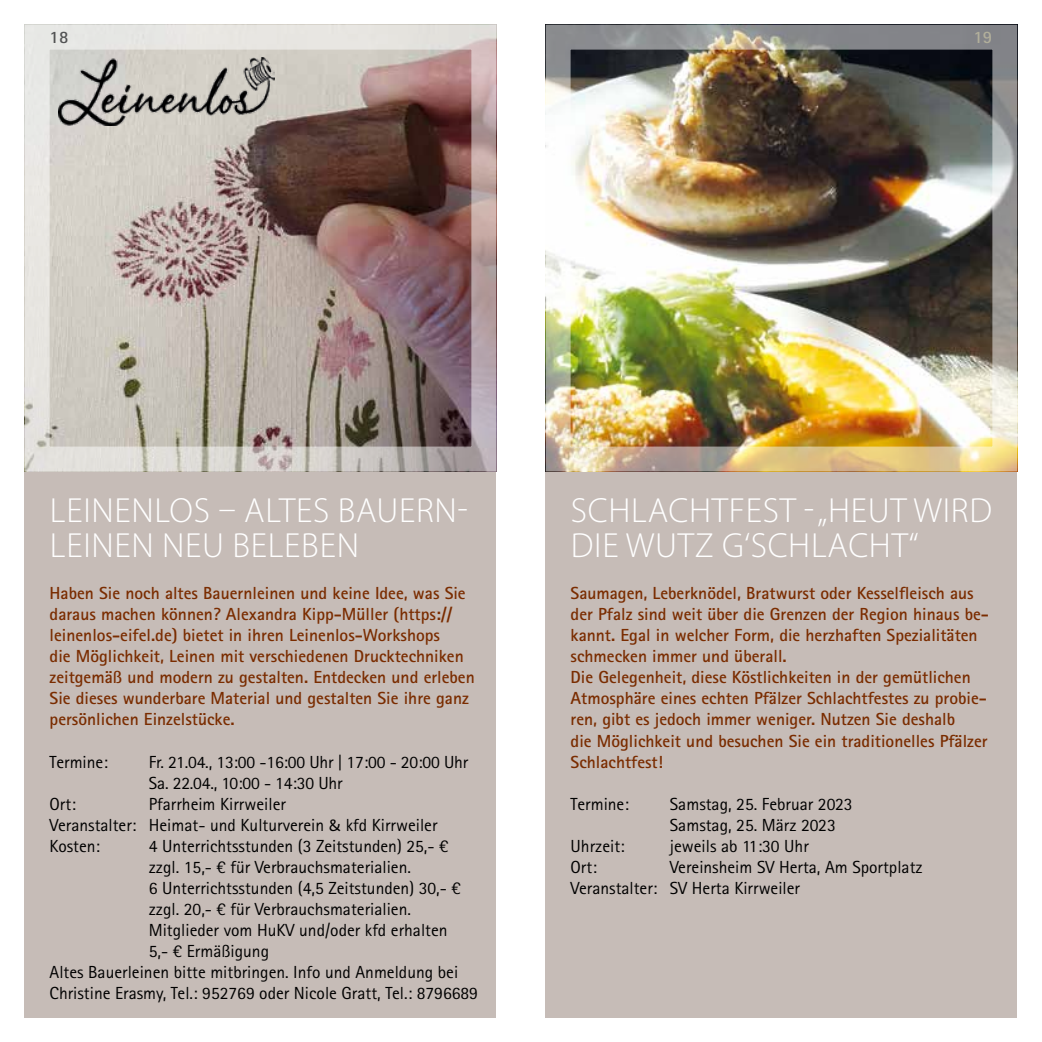
<style>
.page{position:relative;width:1042px;height:1042px;background:#fff}
.page>*{position:absolute;margin:0;border:0;box-sizing:border-box;transform-origin:0 0}
.t1{font:300 35px/35px "Myriad Pro";letter-spacing:.02em;color:#fff}
.t2{font:700 17.5px/21px "Rotis Sans Serif Std";color:#7a2c00}
.t3{font:17.5px/21px "Rotis Sans Serif Std";color:#000}
.t4{font:700 17.5px "Rotis Sans Serif Std";color:#525354}
.t5{font:700 17.5px "Rotis Sans Serif Std";color:#b2af9b}
.s1{font-family:"The Sans B5 Plain";font-size:15.75px}
</style>
<div class="page">
<div style="left:546px;top:25px;width:471px;height:992px;background:#c6bcb7"></div>
<div style="left:25px;top:25px;width:471px;height:992px;background:#c6bcb7"></div>
<img style="left:51px;top:51px;width:419px;height:394px">
<div style="left:25px;top:25px;width:471px;height:446px;border:25px solid #fff"></div>
<img style="left:58px;top:57px;width:217px;height:68px">
<img style="left:572px;top:51px;width:419px;height:394px">
<div style="left:546px;top:25px;width:471px;height:446px;border:25px solid #fff"></div>
<p class="t4" style="left:50px;top:26px;width:20px">18</p>
<p class="t5" style="left:973px;top:26px;width:20px">19</p>
<h1 class="t1" style="left:50px;top:493px;width:419px">LEINENLOS – ALTES BAUERN-<br>LEINEN NEU BELEBEN</h1>
<p class="t2" style="left:50px;top:583px;width:427px">Haben Sie noch altes Bauernleinen und keine Idee, was Sie daraus machen können? Alexandra Kipp-Müller (https:// leinenlos-eifel.de) bietet in ihren Leinenlos-Workshops<br>die Möglichkeit, Leinen mit verschiedenen Drucktechniken zeitgemäß und modern zu gestalten. Entdecken und erleben Sie dieses wunderbare Material und gestalten Sie ihre ganz persönlichen Einzelstücke.</p>
<p class="t3" style="left:50px;top:751px;width:60px">Termine:</p>
<p class="t3" style="left:149px;top:751px;width:321px">Fr. 21.04., 13:00 -16:00 Uhr | 17:00 - 20:00 Uhr<br>Sa. 22.04., 10:00 - 14:30 Uhr</p>
<p class="t3" style="left:50px;top:793px;width:28px">Ort:</p>
<p class="t3" style="left:50px;top:793px;width:389px;text-indent:99px">Pfarrheim Kirrweiler<br>Veranstalter: Heimat- und Kulturverein <span class="s1">&amp;</span> kfd Kirrweiler<br>Kosten:</p>
<p class="t3" style="left:149px;top:835px;width:301px">4 Unterrichtsstunden (3 Zeitstunden) 25,- €</p>
<p class="t3" style="left:149px;top:856px;width:264px">zzgl. 15,- € für Verbrauchsmaterialien.</p>
<p class="t3" style="left:149px;top:877px;width:313px">6 Unterrichtsstunden (4,5 Zeitstunden) 30,- €</p>
<p class="t3" style="left:149px;top:898px;width:264px">zzgl. 20,- € für Verbrauchsmaterialien.</p>
<p class="t3" style="left:149px;top:919px;width:300px">Mitglieder vom HuKV und/oder kfd erhalten</p>
<p class="t3" style="left:149px;top:940px;width:122px">5,- € Ermäßigung</p>
<p class="t3" style="left:50px;top:961px;width:410px">Altes Bauerleinen bitte mitbringen. Info und Anmeldung bei</p>
<p class="t3" style="left:50px;top:982px;width:430px">Christine Erasmy, Tel.: 952769 oder Nicole Gratt, Tel.: 8796689</p>
<h1 class="t1" style="left:571px;top:493px;width:422px">SCHLACHTFEST - „HEUT WIRD<br>DIE WUTZ G‘SCHLACHT“</h1>
<p class="t2" style="left:570px;top:583px;width:420px">Saumagen, Leberknödel, Bratwurst oder Kesselfleisch aus der Pfalz sind weit über die Grenzen der Region hinaus be&shy;kannt. Egal in welcher Form, die herzhaften Spezialitäten schmecken immer und überall.<br>Die Gelegenheit, diese Köstlichkeiten in der gemütlichen Atmosphäre eines echten Pfälzer Schlachtfestes zu probie&shy;ren, gibt es jedoch immer weniger. Nutzen Sie deshalb<br>die Möglichkeit und besuchen Sie ein traditionelles Pfälzer Schlachtfest!</p>
<p class="t3" style="left:570px;top:793px;width:60px">Termine:</p>
<p class="t3" style="left:670px;top:793px;width:184px">Samstag, 25. Februar 2023<br>Samstag, 25. März 2023</p>
<p class="t3" style="left:570px;top:835px;width:56px">Uhrzeit:</p>
<p class="t3" style="left:670px;top:835px;width:141px">jeweils ab 11:30 Uhr</p>
<p class="t3" style="left:570px;top:856px;width:28px">Ort:</p>
<p class="t3" style="left:570px;top:856px;width:353px;text-indent:99px">Vereinsheim SV Herta, Am Sportplatz<br>Veranstalter: SV Herta Kirrweiler</p>
</div>
